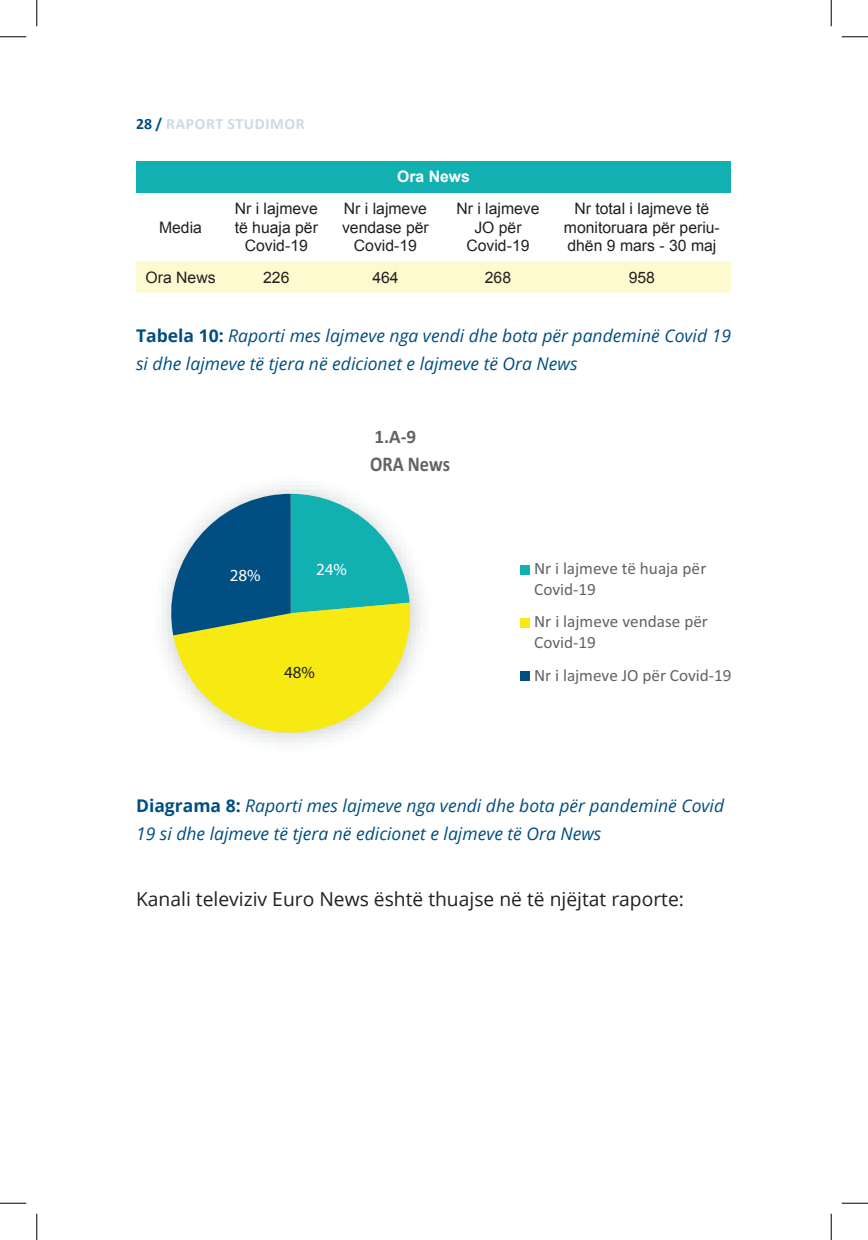
<style>
.page{position:relative;width:868px;height:1240px;background:#fff}
.page>*{position:absolute;margin:0;border:0;box-sizing:border-box;transform-origin:0 0}
.t1{font:700 21px "Calibri";color:#636366;scale:.87 1}
.t2{font:19.25px "Open Sans";color:#231f20}
.t3{font:700 19.07px "Calibri";color:#636366}
.t4{font:italic 17.5px/28px "Open Sans";color:#014f81}
.t5{font:17.15px/21px "Calibri";color:#636366}
.t6{font:700 16.97px "Calibri";color:#fff}
.t7{font:700 16.97px "Calibri";color:#231f20}
.t8{font:15.75px/18.9px "Arial";color:#231f20;text-align:center}
.t9{font:700 15.75px "Calibri";letter-spacing:.04em;color:#ccdae7}
.t10{font:700 15.75px "Arial";color:#fff}
.s1{color:#014f81}
.s2{font-weight:700;font-style:normal}
</style>
<div class="page">
<div style="left:136px;top:161px;width:594px;height:31px;background:#13b0b2"></div>
<div style="left:136px;top:261px;width:594px;height:31px;background:#fdfad0"></div>
<svg style="left:161px;top:494px;width:254px;height:243px"></svg>
<div style="left:520px;top:564px;width:10px;height:10px;background:#11b1b1"></div>
<div style="left:520px;top:617px;width:10px;height:10px;background:#f7ea12"></div>
<div style="left:520px;top:670px;width:10px;height:10px;background:#014f82"></div>
<svg style="left:0;top:36px;width:26px;height:1px"></svg>
<svg style="left:841px;top:36px;width:26px;height:1px"></svg>
<svg style="left:0;top:1202px;width:26px;height:1px"></svg>
<svg style="left:841px;top:1202px;width:26px;height:1px"></svg>
<svg style="left:36px;top:0;width:1px;height:26px"></svg>
<svg style="left:36px;top:1213px;width:1px;height:26px"></svg>
<svg style="left:830px;top:0;width:1px;height:26px"></svg>
<svg style="left:830px;top:1213px;width:1px;height:26px"></svg>
<p class="t9" style="left:136px;top:114px;width:168px"><span class="s1">28 /</span> RAPORT STUDIMOR</p>
<p class="t10" style="left:397px;top:166px;width:74px">Ora News</p>
<p class="t8" style="left:159px;top:218px;width:44px">Media</p>
<p class="t8" style="left:234px;top:199px;width:85px">Nr i lajmeve të huaja për<br>Covid-19</p>
<p class="t8" style="left:342px;top:199px;width:88px">Nr i lajmeve vendase për<br>Covid-19</p>
<p class="t8" style="left:456px;top:199px;width:85px">Nr i lajmeve<br>JO për<br>Covid-19</p>
<p class="t8" style="left:563px;top:199px;width:157px">Nr total i lajmeve të monitoruara për periu&shy;dhën 9 mars - 30 maj</p>
<p class="t8" style="left:145px;top:268px;width:72px">Ora News</p>
<p class="t8" style="left:263px;top:268px;width:28px">226</p>
<p class="t8" style="left:372px;top:268px;width:28px">464</p>
<p class="t8" style="left:484px;top:268px;width:28px">268</p>
<p class="t8" style="left:628px;top:268px;width:28px">958</p>
<p class="t4" style="left:136px;top:321px;width:596px"><span class="s2">Tabela 10:</span> Raporti mes lajmeve nga vendi dhe bota për pandeminë Covid 19 si dhe lajmeve të tjera në edicionet e lajmeve të Ora News</p>
<p class="t3" style="left:374px;top:424px;width:43px">1.A-9</p>
<p class="t1" style="left:370px;top:450px;width:93px">ORA NEWS</p>
<p class="t6" style="left:230px;top:564px;width:32px">28%</p>
<p class="t6" style="left:316px;top:559px;width:32px">24%</p>
<p class="t7" style="left:284px;top:662px;width:32px">48%</p>
<p class="t5" style="left:534px;top:558px;width:173px">Nr i lajmeve të huaja për<br>Covid-19</p>
<p class="t5" style="left:534px;top:611px;width:175px">Nr i lajmeve vendase për<br>Covid-19</p>
<p class="t5" style="left:534px;top:664px;width:199px">Nr i lajmeve JO për Covid-19</p>
<p class="t4" style="left:136px;top:790px;width:589px"><span class="s2">Diagrama 8:</span> Raporti mes lajmeve nga vendi dhe bota për pandeminë Covid<br>19 si dhe lajmeve të tjera në edicionet e lajmeve të Ora News</p>
<p class="t2" style="left:136px;top:885px;width:549px">Kanali televiziv Euro News është thuajse në të njëjtat raporte:</p>
</div>
